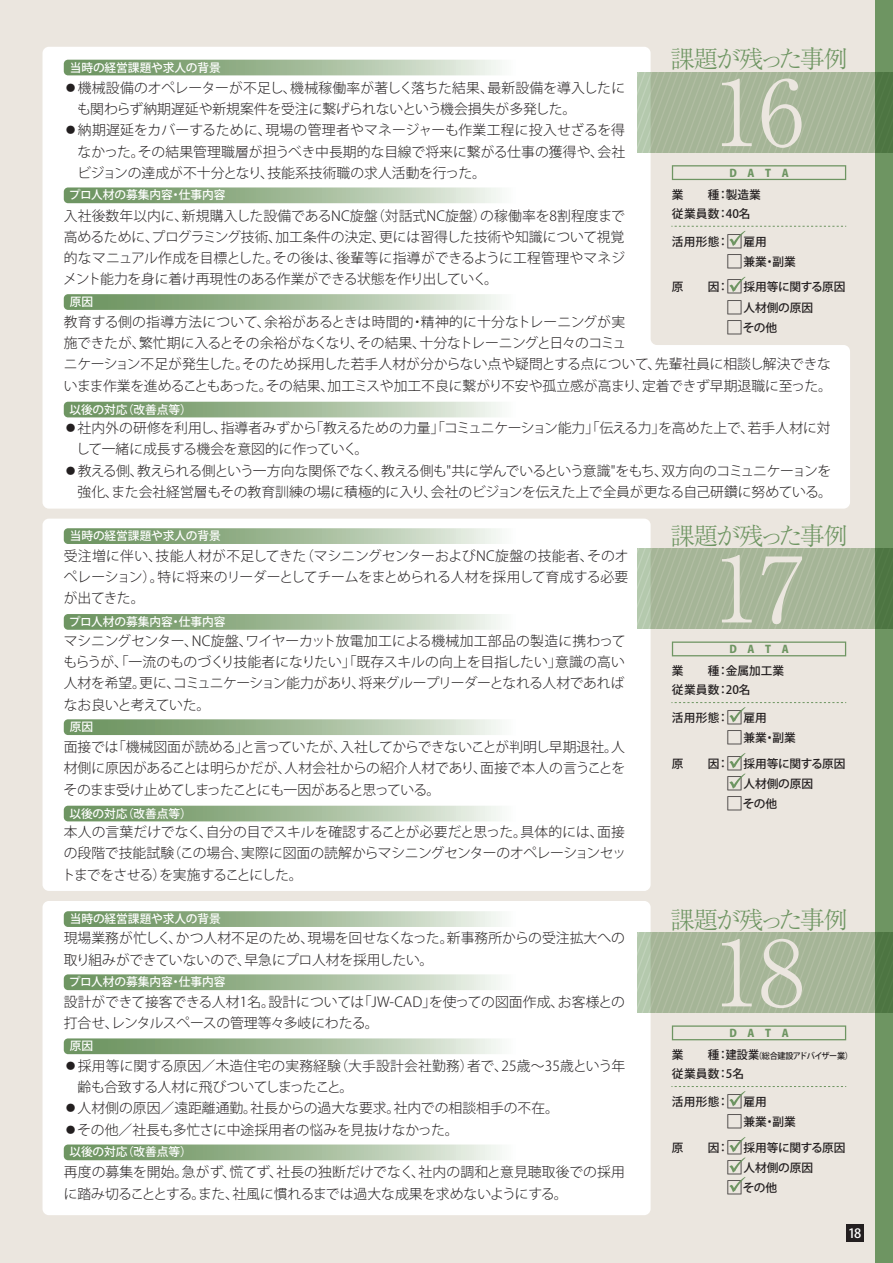
<style>
.page{position:relative;width:893px;height:1263px;background:#ebe6df}
.page>*{position:absolute;margin:0;border:0;box-sizing:border-box;transform-origin:0 0}
.t1{font:300 90.3px "Ryumin Pro";color:#ebe6df}
.t2{font:300 24.45px "Ryumin Pro";letter-spacing:-.07em;color:#6e9562}
.t3{font:300 13.8px/21.3px "Koz Go Pro";letter-spacing:-.01em;color:#231f20}
.t4{font:500 12.75px "Koz Go Pro";color:#fff}
.t5{font:500 11.7px/19.2px "Koz Go Pro";color:#231f20}
.t6{font:500 11.7px "Koz Go Pro";color:#fff}
.t7{font:500 11.7px "Koz Go Pro";letter-spacing:-.02em;color:#231f20}
.t8{font:800 10.65px "Koz Go Pro";color:#6e9562}
.t9{font:500 8.55px "Koz Go Pro";letter-spacing:-.055em;color:#231f20;scale:.95 1}
.s1{font-size:17.55px}
.s2{font-size:11.7px}
</style>
<div class="page">
<div style="left:876px;top:0;width:17px;height:1263px;background:#6e9562"></div>
<svg style="left:43px;top:47px;width:807px;height:462px;background:#fcfbfa"></svg>
<div style="left:43px;top:519px;width:608px;height:372px;background:#fff;border-radius:6px"></div>
<div style="left:43px;top:901px;width:608px;height:314px;background:#fff;border-radius:6px"></div>
<svg style="left:64px;top:60px;width:561px;height:15px;background:#b7cab0"></svg>
<svg style="left:64px;top:187px;width:561px;height:16px;background:#b9cbb2"></svg>
<svg style="left:64px;top:402px;width:561px;height:15px;background:#b7cab0"></svg>
<svg style="left:64px;top:294px;width:561px;height:16px;background:#b8cbb1"></svg>
<svg style="left:64px;top:911px;width:436px;height:16px;background:#a4bc9b"></svg>
<svg style="left:64px;top:974px;width:436px;height:16px;background:#a5bd9c"></svg>
<svg style="left:64px;top:1144px;width:436px;height:16px;background:#a5bd9d"></svg>
<svg style="left:64px;top:1038px;width:436px;height:16px;background:#a5bd9c"></svg>
<svg style="left:64px;top:528px;width:436px;height:16px;background:#a4bc9b"></svg>
<svg style="left:64px;top:614px;width:436px;height:16px;background:#a4bc9b"></svg>
<svg style="left:64px;top:806px;width:436px;height:15px;background:#a2bb9a"></svg>
<svg style="left:64px;top:719px;width:436px;height:16px;background:#a4bc9c"></svg>
<svg style="left:638px;top:73px;width:255px;height:79px;background:#a3b495"></svg>
<svg style="left:672px;top:165px;width:174px;height:15px"></svg>
<svg style="left:729px;top:277px;width:16px;height:15px"></svg>
<svg style="left:671px;top:226px;width:175px;height:20px"></svg>
<svg style="left:638px;top:933px;width:255px;height:80px;background:#a3b495"></svg>
<svg style="left:672px;top:1025px;width:174px;height:15px"></svg>
<svg style="left:671px;top:1086px;width:175px;height:20px"></svg>
<svg style="left:729px;top:1137px;width:16px;height:55px"></svg>
<svg style="left:638px;top:549px;width:255px;height:80px;background:#a3b495"></svg>
<svg style="left:672px;top:641px;width:174px;height:15px"></svg>
<svg style="left:671px;top:702px;width:175px;height:20px"></svg>
<svg style="left:729px;top:753px;width:16px;height:36px"></svg>
<div style="left:846px;top:1225px;width:17px;height:17px;background:#231f20"></div>
<p class="t6" style="left:70px;top:60px;width:153px">当時の経営課題や求人の背景</p>
<h2 class="t2" style="left:670px;top:40px;width:179px">課題が残った事例</h2>
<h1 class="t1" style="left:714px;top:41px;width:92px">16</h1>
<p class="t3" style="left:77px;top:77px;width:549px;text-indent:-13px">●機械設備のオペレーターが不足し、機械稼働率が著しく落ちた結果、最新設備を導入したにも関わらず納期遅延や新規案件を受注に繋げられないという機会損失が多発した。</p>
<p class="t3" style="left:77px;top:120px;width:549px;text-align:justify;text-indent:-14px">●納期遅延をカバーするために、現場の管理者やマネージャーも作業工程に投入せざるを得なかった。その結果管理職層が担うべき中長期的な目線で将来に繋がる仕事の獲得や、会社ビジョンの達成が不十分となり、技能系技術職の求人活動を行った。</p>
<p class="t3" style="left:63px;top:205px;width:563px;text-align:justify">入社後数年以内に、新規購入した設備であるNC旋盤（対話式NC旋盤）の稼働率を8割程度まで高めるために、プログラミング技術、加工条件の決定、更には習得した技術や知識について視覚的なマニュアル作成を目標とした。その後は、後輩等に指導ができるように工程管理やマネジメント能力を身に着け再現性のある作業ができる状態を作り出していく。</p>
<p class="t3" style="left:64px;top:311px;width:770px">教育する側の指導方法について、余裕があるときは時間的・精神的に十分なトレーニングが実<br>施できたが、繁忙期に入るとその余裕がなくなり、その結果、十分なトレーニングと日々のコミュ<br>ニケーション不足が発生した。そのため採用した若手人材が分からない点や疑問とする点について、先輩社員に相談し解決できないまま作業を進めることもあった。その結果、加工ミスや加工不良に繋がり不安や孤立感が高まり、定着できず早期退職に至った。</p>
<p class="t3" style="left:76px;top:417px;width:756px;text-indent:-12px">●社内外の研修を利用し、指導者みずから「教えるための力量」「コミュニケーション能力」「伝える力」を高めた上で、若手人材に対して一緒に成長する機会を意図的に作っていく。</p>
<p class="t3" style="left:64px;top:460px;width:770px;text-align:right">●教える側、教えられる側という一方向な関係でなく、教える側も"共に学んでいるという意識"をもち、双方向のコミュニケーョンを強化、また会社経営層もその教育訓練の場に積極的に入り、会社のビジョンを伝えた上で全員が更なる自己研鑽に努めている。</p>
<p class="t8" style="left:729px;top:166px;width:61px">D　A　T　A</p>
<p class="t5" style="left:672px;top:186px;width:58px">業　　種：従業員数：</p>
<p class="t5" style="left:672px;top:232px;width:58px">活用形態：</p>
<p class="t5" style="left:672px;top:278px;width:58px">原　　因：</p>
<p class="t5" style="left:726px;top:186px;width:37px">製造業<br>40名</p>
<p class="t5" style="left:726px;top:232px;width:42px"><span class="s1">□</span>雇用</p>
<p class="t5" style="left:726px;top:253px;width:72px"><span class="s1">□</span>兼業・副業</p>
<p class="t7" style="left:726px;top:280px;width:121px"><span class="s1">□</span>採用等に関する原因</p>
<p class="t5" style="left:726px;top:298px;width:89px"><span class="s1">□</span>人材側の原因</p>
<p class="t5" style="left:726px;top:318px;width:53px"><span class="s1">□</span>その他</p>
<p class="t6" style="left:69px;top:188px;width:158px">プロ人材の募集内容・仕事内容</p>
<p class="t6" style="left:70px;top:294px;width:25px">原因</p>
<p class="t6" style="left:70px;top:402px;width:124px">以後の対応（改善点等）</p>
<p class="t6" style="left:70px;top:528px;width:153px">当時の経営課題や求人の背景</p>
<p class="t3" style="left:64px;top:545px;width:566px;text-align:justify">受注増に伴い、技能人材が不足してきた（マシニングセンターおよびNC旋盤の技能者、そのオペレーション）。特に将来のリーダーとしてチームをまとめられる人材を採用して育成する必要が出てきた。</p>
<p class="t3" style="left:63px;top:630px;width:564px;text-align:justify">マシニングセンター、NC旋盤、ワイヤーカット放電加工による機械加工部品の製造に携わってもらうが、「一流のものづくり技能者になりたい」「既存スキルの向上を目指したい」意識の高い人材を希望。更に、コミュニケーション能力があり、将来グループリーダーとなれる人材であればなお良いと考えていた。</p>
<p class="t3" style="left:64px;top:736px;width:563px;text-align:justify">面接では「機械図面が読める」と言っていたが、入社してからできないことが判明し早期退社。人材側に原因があることは明らかだが、人材会社からの紹介人材であり、面接で本人の言うことをそのまま受け止めてしまったことにも一因があると思っている。</p>
<p class="t3" style="left:62px;top:821px;width:566px;text-align:justify">本人の言葉だけでなく、自分の目でスキルを確認することが必要だと思った。具体的には、面接の段階で技能試験（この場合、実際に図面の読解からマシニングセンターのオペレーションセットまでをさせる）を実施することにした。</p>
<p class="t6" style="left:69px;top:614px;width:158px">プロ人材の募集内容・仕事内容</p>
<p class="t6" style="left:70px;top:719px;width:25px">原因</p>
<p class="t6" style="left:70px;top:806px;width:124px">以後の対応（改善点等）</p>
<p class="t6" style="left:70px;top:911px;width:153px">当時の経営課題や求人の背景</p>
<p class="t3" style="left:64px;top:928px;width:563px">現場業務が忙しく、かつ人材不足のため、現場を回せなくなった。新事務所からの受注拡大への取り組みができていないので、早急にプロ人材を採用したい。</p>
<p class="t3" style="left:64px;top:991px;width:563px">設計ができて接客できる人材1名。設計については「JW-CAD」を使っての図面作成、お客様との打合せ、レンタルスペースの管理等々多岐にわたる。</p>
<p class="t3" style="left:78px;top:1055px;width:549px;text-indent:-14px">●採用等に関する原因／木造住宅の実務経験（大手設計会社勤務）者で、25歳～35歳という年齢も合致する人材に飛びついてしまったこと。</p>
<p class="t3" style="left:64px;top:1098px;width:496px">●人材側の原因／遠距離通勤。社長からの過大な要求。社内での相談相手の不在。</p>
<p class="t3" style="left:64px;top:1119px;width:396px">●その他／社長も多忙さに中途採用者の悩みを見抜けなかった。</p>
<p class="t3" style="left:64px;top:1161px;width:563px">再度の募集を開始。急がず、慌てず、社長の独断だけでなく、社内の調和と意見聴取後での採用に踏み切ることとする。また、社風に慣れるまでは過大な成果を求めないようにする。</p>
<p class="t6" style="left:69px;top:974px;width:158px">プロ人材の募集内容・仕事内容</p>
<p class="t6" style="left:70px;top:1038px;width:25px">原因</p>
<p class="t6" style="left:70px;top:1144px;width:124px">以後の対応（改善点等）</p>
<h2 class="t2" style="left:670px;top:516px;width:179px">課題が残った事例</h2>
<h1 class="t1" style="left:714px;top:518px;width:92px">17</h1>
<p class="t8" style="left:729px;top:642px;width:61px">D　A　T　A</p>
<p class="t5" style="left:726px;top:662px;width:60px">金属加工業<br>20名</p>
<p class="t5" style="left:726px;top:709px;width:42px"><span class="s1">□</span>雇用</p>
<p class="t5" style="left:726px;top:729px;width:72px"><span class="s1">□</span>兼業・副業</p>
<p class="t7" style="left:726px;top:756px;width:121px"><span class="s1">□</span>採用等に関する原因</p>
<p class="t5" style="left:726px;top:774px;width:89px"><span class="s1">□</span>人材側の原因</p>
<p class="t5" style="left:726px;top:795px;width:53px"><span class="s1">□</span>その他</p>
<p class="t5" style="left:672px;top:662px;width:58px">業　　種：従業員数：</p>
<p class="t5" style="left:672px;top:709px;width:58px">活用形態：</p>
<p class="t5" style="left:672px;top:754px;width:58px">原　　因：</p>
<h2 class="t2" style="left:670px;top:900px;width:179px">課題が残った事例</h2>
<h1 class="t1" style="left:714px;top:902px;width:92px">18</h1>
<p class="t8" style="left:729px;top:1026px;width:61px">D　A　T　A</p>
<p class="t9" style="left:726px;top:1050px;width:135px"><span class="s2">建設業</span>（総合建設アドバイザー業）</p>
<p class="t5" style="left:726px;top:1065px;width:20px">5名</p>
<p class="t5" style="left:726px;top:1092px;width:42px"><span class="s1">□</span>雇用</p>
<p class="t5" style="left:726px;top:1113px;width:72px"><span class="s1">□</span>兼業・副業</p>
<p class="t7" style="left:726px;top:1140px;width:121px"><span class="s1">□</span>採用等に関する原因</p>
<p class="t5" style="left:726px;top:1158px;width:89px"><span class="s1">□</span>人材側の原因</p>
<p class="t5" style="left:726px;top:1179px;width:53px"><span class="s1">□</span>その他</p>
<p class="t5" style="left:672px;top:1046px;width:58px">業　　種：従業員数：</p>
<p class="t5" style="left:672px;top:1092px;width:58px">活用形態：</p>
<p class="t5" style="left:672px;top:1138px;width:58px">原　　因：</p>
<p class="t4" style="left:848px;top:1225px;width:15px">18</p>
</div>
